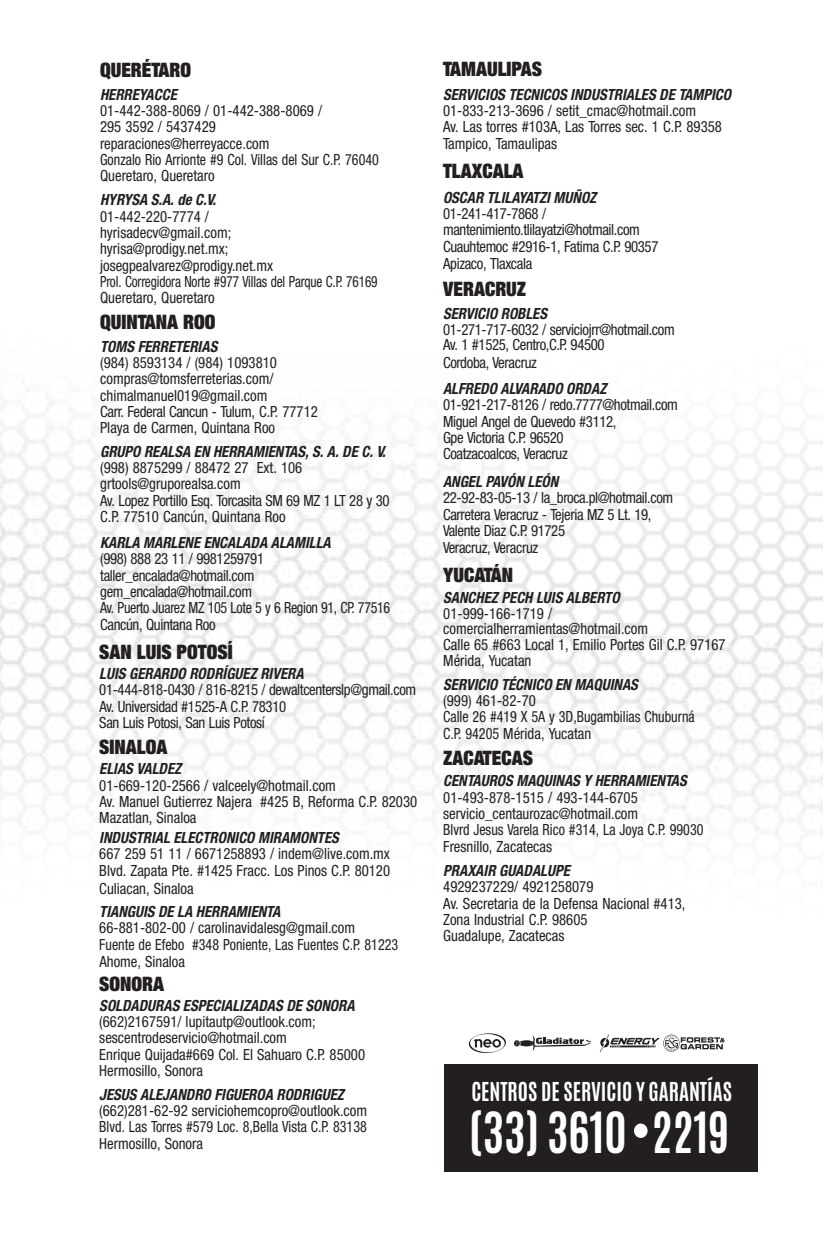
<style>
.page{position:relative;width:823px;height:1248px;background:#fff}
.page>*{position:absolute;margin:0;border:0;box-sizing:border-box;transform-origin:0 0}
.t1{font:700 48.2px "Antonio";color:#fff;scale:.94 1}
.t2{font:700 22.2px "Antonio";color:#fff;scale:.94 1}
.t3{font:20px "Helvetica Neue LT 107 X Blk Cn";color:#231f20;scale:.96 1}
.t4{font:15.4px/16.4px "Helvetica Neue LT 57 Cn";color:#231f20;scale:.96 1}
.t5{font:15.4px/16.4px "Helvetica Neue LT 57 Cn";letter-spacing:-.025em;color:#231f20;scale:.96 1}
.t6{font:15.4px "Helvetica Neue LT 77 Bd Cn Obl";color:#231f20;scale:.96 1}
</style>
<div class="page">
<img style="left:0;top:422px;width:823px;height:643px">
<svg style="left:514px;top:1035px;width:77px;height:16px"></svg>
<svg style="left:468px;top:1033px;width:38px;height:21px"></svg>
<svg style="left:600px;top:1034px;width:125px;height:18px"></svg>
<div style="left:444px;top:1065px;width:314px;height:107px;background:#231f20"></div>
<div style="left:634px;top:1124px;width:13px;height:14px;background:#fff;border-radius:50%"></div>
<p class="t3" style="left:100px;top:58px;width:96px">QUERÉTARO</p>
<p class="t6" style="left:100px;top:85px;width:81px">HERREYACCE</p>
<p class="t4" style="left:100px;top:104px;width:292px">01-442-388-8069 / 01-442-388-8069 /<br>295 3592 / 5437429 reparaciones@herreyacce.com<br>Gonzalo Rio Arrionte #9 Col. Villas del Sur C.P. 76040<br>Queretaro, Queretaro</p>
<p class="t6" style="left:100px;top:191px;width:122px">HYRYSA S.A. de C.V.</p>
<p class="t4" style="left:100px;top:210px;width:291px">01-442-220-7774 /<br>hyrisadecv@gmail.com;<br>hyrisa@prodigy.net.mx; josegpealvarez@prodigy.net.mx<br>Prol. Corregidora Norte #977 Villas del Parque C.P. 76169<br>Queretaro, Queretaro</p>
<p class="t3" style="left:100px;top:310px;width:122px">QUINTANA ROO</p>
<p class="t6" style="left:100px;top:337px;width:123px">TOMS FERRETERIAS</p>
<p class="t4" style="left:100px;top:356px;width:228px">(984) 8593134 / (984) 1093810 compras@tomsferreterias.com/ chimalmanuel019@gmail.com<br>Carr. Federal Cancun - Tulum, C.P. 77712<br>Playa de Carmen, Quintana Roo</p>
<p class="t6" style="left:100px;top:442px;width:299px">GRUPO REALSA EN HERRAMIENTAS, S. A. DE C. V.</p>
<p class="t4" style="left:100px;top:461px;width:303px">(998) 8875299 / 88472 27 Ext. 106 grtools@gruporealsa.com<br>Av. Lopez Portillo Esq. Torcasita SM 69 MZ 1 LT 28 y 30<br>C.P. 77510 Cancún, Quintana Roo</p>
<p class="t6" style="left:100px;top:534px;width:242px">KARLA MARLENE ENCALADA ALAMILLA</p>
<p class="t5" style="left:100px;top:552px;width:304px">(998) 888 23 11 / 9981259791 taller_encalada@hotmail.com gem_encalada@hotmail.com<br>Av. Puerto Juarez MZ 105 Lote 5 y 6 Region 91, CP. 77516<br>Cancún, Quintana Roo</p>
<p class="t3" style="left:99px;top:641px;width:140px">SAN LUIS POTOSÍ</p>
<p class="t6" style="left:99px;top:665px;width:214px">LUIS GERARDO RODRÍGUEZ RIVERA</p>
<p class="t5" style="left:99px;top:683px;width:331px">01-444-818-0430 / 816-8215 / dewaltcenterslp@gmail.com<br>Av. Universidad #1525-A C.P. 78310<br>San Luis Potosi, San Luis Potosí</p>
<p class="t3" style="left:99px;top:736px;width:72px">SINALOA</p>
<p class="t6" style="left:99px;top:760px;width:87px">ELIAS VALDEZ</p>
<p class="t4" style="left:99px;top:778px;width:333px">01-669-120-2566 / valceely@hotmail.com<br>Av. Manuel Gutierrez Najera #425 B, Reforma C.P. 82030<br>Mazatlan, Sinaloa</p>
<p class="t6" style="left:99px;top:829px;width:251px">INDUSTRIAL ELECTRONICO MIRAMONTES</p>
<p class="t4" style="left:99px;top:847px;width:304px">667 259 51 11 / 6671258893 / indem@live.com.mx<br>Blvd. Zapata Pte. #1425 Fracc. Los Pinos C.P. 80120</p>
<p class="t4" style="left:99px;top:882px;width:100px">Culiacan, Sinaloa</p>
<p class="t6" style="left:99px;top:903px;width:190px">TIANGUIS DE LA HERRAMIENTA</p>
<p class="t4" style="left:99px;top:921px;width:313px">66-881-802-00 / carolinavidalesg@gmail.com<br>Fuente de Efebo #348 Poniente, Las Fuentes C.P. 81223<br>Ahome, Sinaloa</p>
<p class="t6" style="left:99px;top:996px;width:267px">SOLDADURAS ESPECIALIZADAS DE SONORA</p>
<p class="t4" style="left:99px;top:1015px;width:278px">(662)2167591/ lupitautp@outlook.com; sescentrodeservicio@hotmail.com<br>Enrique Quijada#669 Col. El Sahuaro C.P. 85000<br>Hermosillo, Sonora</p>
<p class="t3" style="left:99px;top:972px;width:69px">SONORA</p>
<p class="t6" style="left:99px;top:1085px;width:256px">JESUS ALEJANDRO FIGUEROA RODRIGUEZ</p>
<p class="t4" style="left:99px;top:1104px;width:280px;text-align:justify">(662)281-62-92 serviciohemcopro@outlook.com Blvd. Las Torres #579 Loc. 8,Bella Vista C.P. 83138<br>Hermosillo, Sonora</p>
<p class="t3" style="left:443px;top:57px;width:105px">TAMAULIPAS</p>
<p class="t6" style="left:443px;top:85px;width:301px">SERVICIOS TECNICOS INDUSTRIALES DE TAMPICO</p>
<p class="t4" style="left:443px;top:104px;width:292px">01-833-213-3696 / setit_cmac@hotmail.com<br>Av. Las torres #103A, Las Torres sec. 1 C.P. 89358<br>Tampico, Tamaulipas</p>
<p class="t3" style="left:443px;top:160px;width:85px">TLAXCALA</p>
<p class="t6" style="left:443px;top:188px;width:161px">OSCAR TLILAYATZI MUÑOZ</p>
<p class="t5" style="left:443px;top:207px;width:226px">01-241-417-7868 / mantenimiento.tlilayatzi@hotmail.com<br>Cuauhtemoc #2916-1, Fatima C.P. 90357<br>Apizaco, Tlaxcala</p>
<p class="t3" style="left:443px;top:277px;width:88px">VERACRUZ</p>
<p class="t6" style="left:443px;top:304px;width:110px">SERVICIO ROBLES</p>
<p class="t5" style="left:443px;top:323px;width:243px;line-height:15.8px">01-271-717-6032 / serviciojrr@hotmail.com<br>Av. 1 #1525, Centro,C.P. 94500</p>
<p class="t5" style="left:443px;top:355px;width:99px">Cordoba, Veracruz</p>
<p class="t6" style="left:443px;top:380px;width:172px">ALFREDO ALVARADO ORDAZ</p>
<p class="t5" style="left:443px;top:398px;width:246px">01-921-217-8126 / redo.7777@hotmail.com<br>Miguel Angel de Quevedo #3112,<br>Gpe Victoria C.P. 96520<br>Coatzacoalcos, Veracruz</p>
<p class="t6" style="left:443px;top:473px;width:121px">ANGEL PAVÓN LEÓN</p>
<p class="t5" style="left:443px;top:491px;width:241px">22-92-83-05-13 / la_broca.pl@hotmail.com<br>Carretera Veracruz - Tejeria MZ 5 Lt. 19,<br>Valente Diaz C.P. 91725<br>Veracruz, Veracruz</p>
<p class="t6" style="left:443px;top:588px;width:185px">SANCHEZ PECH LUIS ALBERTO</p>
<p class="t4" style="left:443px;top:607px;width:296px;line-height:15.8px">01-999-166-1719 / comercialherramientas@hotmail.com<br>Calle 65 #663 Local 1, Emilio Portes Gil C.P. 97167<br>Mérida, Yucatan</p>
<p class="t6" style="left:443px;top:675px;width:204px">SERVICIO TÉCNICO EN MAQUINAS</p>
<p class="t4" style="left:443px;top:694px;width:264px">(999) 461-82-70<br>Calle 26 #419 X 5A y 3D,Bugambilias Chuburná<br>C.P. 94205 Mérida, Yucatan</p>
<p class="t3" style="left:443px;top:563px;width:74px">YUCATÁN</p>
<p class="t3" style="left:443px;top:746px;width:95px">ZACATECAS</p>
<p class="t6" style="left:443px;top:772px;width:255px">CENTAUROS MAQUINAS Y HERRAMIENTAS</p>
<p class="t4" style="left:443px;top:790px;width:273px">01-493-878-1515 / 493-144-6705 servicio_centaurozac@hotmail.com<br>Blvrd Jesus Varela Rico #314, La Joya C.P. 99030<br>Fresnillo, Zacatecas</p>
<p class="t6" style="left:443px;top:862px;width:133px">PRAXAIR GUADALUPE</p>
<p class="t4" style="left:443px;top:880px;width:254px">4929237229/ 4921258079<br>Av. Secretaria de la Defensa Nacional #413,<br>Zona Industrial C.P. 98605<br>Guadalupe, Zacatecas</p>
<h2 class="t2" style="left:471px;top:1081px;width:279px">CENTROS DE SERVICIO Y GARANTÍAS</h2>
<h1 class="t1" style="left:469px;top:1108px;width:279px">(33) 3610 2219</h1>
</div>
